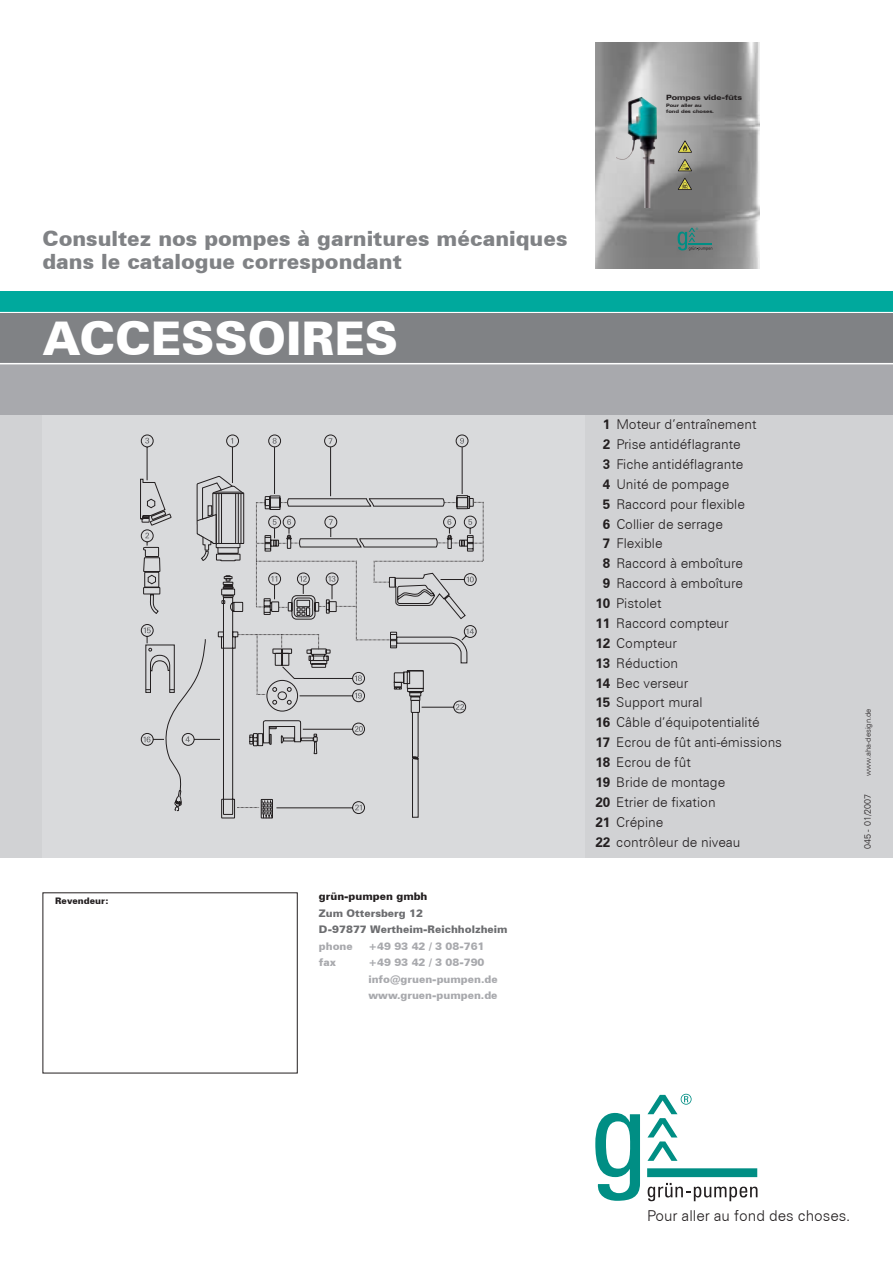
<style>
.page{position:relative;width:893px;height:1263px;background:#fff}
.page>*{position:absolute;margin:0;border:0;box-sizing:border-box;transform-origin:0 0}
.t1{font:900 46.5px "Zurich BT";color:#fff}
.t2{font:900 21px/22.6px "Zurich BT";color:#808285}
.t3{font:300 15px "Zurich BT";color:#231f20}
.t4{font:300 13.5px "Zurich BT";color:#231f20}
.t5{font:900 10.5px/16.5px "Zurich BT";color:#a8a9ad}
.t6{font:900 10.5px/16.5px "Zurich BT";color:#6c6d70}
.t7{font:900 10.5px "Zurich BT";color:#231f20}
.t8{font:300 9px "Zurich BT";color:#231f20}
.t9{font:900 9px "Zurich BT";color:#231f20}
.t10{font:300 7.5px "Zurich BT";color:#231f20}
.t11{font:900 expanded 7.35px "Zurich BT";color:#231f20}
.t12{font:900 expanded 4.65px/5.2px "Zurich BT";color:#231f20}
.s1{font-weight:700}
</style>
<div class="page">
<svg style="left:595px;top:1113px;width:45px;height:88px"></svg>
<svg style="left:648px;top:1183px;width:109px;height:18px"></svg>
<svg style="left:647px;top:1168px;width:110px;height:9px"></svg>
<svg style="left:647px;top:1094px;width:45px;height:67px"></svg>
<div style="left:0;top:291px;width:893px;height:22px;background:#00a99d"></div>
<hr style="left:0;top:312px;width:893px;height:1px;background:#fff">
<img style="left:595px;top:43px;width:164px;height:226px">
<svg style="left:678px;top:228px;width:34px;height:23px"></svg>
<svg style="left:678px;top:140px;width:14px;height:13px"></svg>
<svg style="left:678px;top:159px;width:14px;height:12px"></svg>
<svg style="left:678px;top:178px;width:14px;height:12px"></svg>
<img style="left:632px;top:97px;width:25px;height:44px">
<div style="left:0;top:412px;width:893px;height:446px;background:#d1d2d4"></div>
<div style="left:43px;top:404px;width:542px;height:454px;background:#d9dadc"></div>
<svg style="left:197px;top:435px;width:279px;height:67px"></svg>
<svg style="left:166px;top:498px;width:307px;height:314px"></svg>
<svg style="left:237px;top:502px;width:246px;height:71px"></svg>
<svg style="left:140px;top:435px;width:35px;height:311px"></svg>
<svg style="left:182px;top:573px;width:295px;height:245px"></svg>
<div style="left:0;top:313px;width:893px;height:51px;background:#808285"></div>
<div style="left:0;top:364px;width:893px;height:51px;background:#a8a9ad"></div>
<hr style="left:0;top:363px;width:893px;height:1px;background:#fff">
<p class="t11" style="left:666px;top:93px;width:77px">Pompes vide-fûts</p>
<p class="t12" style="left:666px;top:103px;width:49px">Pour aller au fond des choses.</p>
<h2 class="t2" style="left:43px;top:227px;width:526px">Consultez nos pompes à garnitures mécaniques dans le catalogue correspondant</h2>
<h1 class="t1" style="left:43px;top:310px;width:357px">ACCESSOIRES</h1>
<p class="t9" style="left:55px;top:895px;width:55px">Revendeur:</p>
<p class="t7" style="left:319px;top:890px;width:110px">grün-pumpen gmbh</p>
<p class="t6" style="left:319px;top:905px;width:190px">Zum Ottersberg 12<br>D-97877 Wertheim-Reichholzheim</p>
<p class="t5" style="left:319px;top:938px;width:35px">phone</p>
<p class="t5" style="left:368px;top:938px;width:118px">+49 93 42 / 3 08-761</p>
<p class="t5" style="left:319px;top:954px;width:19px">fax</p>
<p class="t5" style="left:368px;top:954px;width:131px">+49 93 42 / 3 08-790 info@gruen-pumpen.de www.gruen-pumpen.de</p>
<p class="t4" style="left:603px;top:416px;width:155px"><span class="s1">1</span> Moteur d’entraînement</p>
<p class="t4" style="left:603px;top:436px;width:139px"><span class="s1">2</span> Prise antidéflagrante</p>
<p class="t4" style="left:603px;top:456px;width:142px"><span class="s1">3</span> Fiche antidéflagrante</p>
<p class="t4" style="left:603px;top:476px;width:128px"><span class="s1">4</span> Unité de pompage</p>
<p class="t4" style="left:603px;top:496px;width:143px"><span class="s1">5</span> Raccord pour flexible</p>
<p class="t4" style="left:603px;top:515px;width:122px"><span class="s1">6</span> Collier de serrage</p>
<p class="t4" style="left:603px;top:535px;width:61px"><span class="s1">7</span> Flexible</p>
<p class="t4" style="left:603px;top:555px;width:142px"><span class="s1">8</span> Raccord à emboîture</p>
<p class="t4" style="left:603px;top:575px;width:142px"><span class="s1">9</span> Raccord à emboîture</p>
<p class="t4" style="left:595px;top:595px;width:68px"><span class="s1">10</span> Pistolet</p>
<p class="t4" style="left:595px;top:615px;width:135px"><span class="s1">11</span> Raccord compteur</p>
<p class="t4" style="left:595px;top:635px;width:83px"><span class="s1">12</span> Compteur</p>
<p class="t4" style="left:595px;top:655px;width:84px"><span class="s1">13</span> Réduction</p>
<p class="t4" style="left:595px;top:674px;width:95px"><span class="s1">14</span> Bec verseur</p>
<p class="t4" style="left:595px;top:694px;width:109px"><span class="s1">15</span> Support mural</p>
<p class="t4" style="left:595px;top:714px;width:166px"><span class="s1">16</span> Câble d’équipotentialité</p>
<p class="t4" style="left:595px;top:734px;width:188px"><span class="s1">17</span> Ecrou de fût anti-émissions</p>
<p class="t4" style="left:595px;top:754px;width:97px"><span class="s1">18</span> Ecrou de fût</p>
<p class="t4" style="left:595px;top:774px;width:131px"><span class="s1">19</span> Bride de montage</p>
<p class="t4" style="left:595px;top:794px;width:122px"><span class="s1">20</span> Etrier de fixation</p>
<p class="t4" style="left:595px;top:814px;width:69px"><span class="s1">21</span> Crépine</p>
<p class="t4" style="left:595px;top:833px;width:147px"><span class="s1">22</span> contrôleur de niveau</p>
<p class="t10" style="left:864px;top:776px;width:69px;rotate:-90deg">www.aha-design.de</p>
<p class="t8" style="left:862px;top:849px;width:57px;rotate:-90deg">045 - 01/2007</p>
<p class="t3" style="left:647px;top:1206px;width:205px">Pour aller au fond des choses.</p>
</div>
